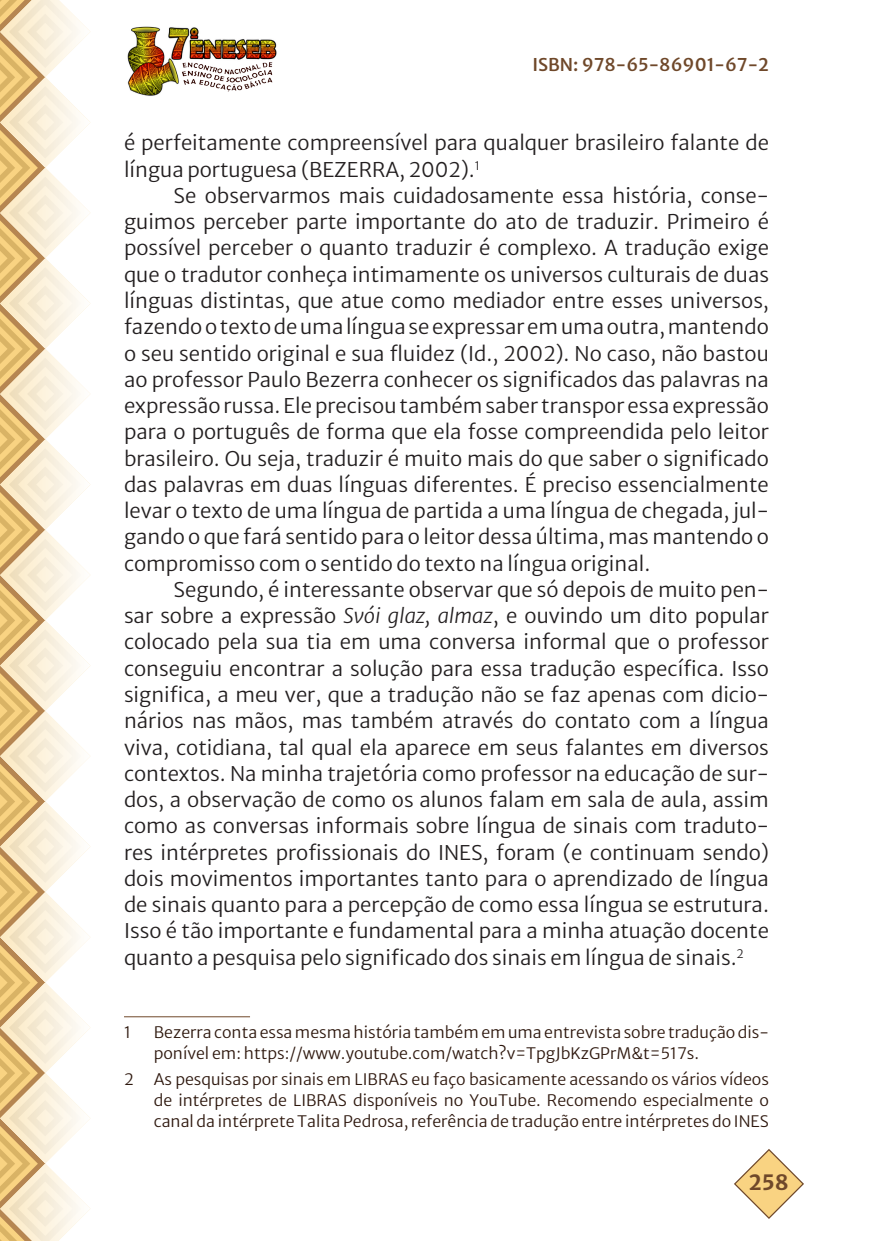
<style>
.page{position:relative;width:893px;height:1241px;background:#fff}
.page>*{position:absolute;margin:0;border:0;box-sizing:border-box;transform-origin:0 0}
.t1{font:700 21px "Merriweather Sans";color:#6f482a}
._4_CORPO{font:300 20.12px/26.2px "Merriweather Sans";color:#231f20;text-align:justify}
.t2{font:500 17.5px "Merriweather Sans";color:#6f482a}
._12_RODAPÉ{font:300 15.75px/21px "Merriweather Sans";color:#2e180e}
.s1{font-style:italic}
</style>
<div class="page">
<img style="left:127px;top:26px;width:150px;height:70px">
<svg style="left:0;top:0;width:90px;height:1240px"></svg>
<svg style="left:734px;top:1149px;width:70px;height:69px"></svg>
<hr style="left:124px;top:1016px;width:126px;height:1px;background:#6f482a">
<p class="t2" style="left:532px;top:49px;width:238px">ISBN: 978-65-86901-67-2</p>
<p class="_4_CORPO" style="left:124px;top:128px;width:646px">é perfeitamente compreensível para qualquer brasileiro falante de língua portuguesa (BEZERRA, 2002).<sup>1</sup></p>
<p class="_4_CORPO" style="left:124px;top:180px;width:646px;text-indent:50px">Se observarmos mais cuidadosamente essa história, conse&shy;guimos perceber parte importante do ato de traduzir. Primeiro é possível perceber o quanto traduzir é complexo. A tradução exige que o tradutor conheça intimamente os universos culturais de duas línguas distintas, que atue como mediador entre esses universos, fazendo o texto de uma língua se expressar em uma outra, mantendo o seu sentido original e sua fluidez (Id., 2002). No caso, não bastou ao professor Paulo Bezerra conhecer os significados das palavras na expressão russa. Ele precisou também saber transpor essa expressão para o português de forma que ela fosse compreendida pelo leitor brasileiro. Ou seja, traduzir é muito mais do que saber o significado das palavras em duas línguas diferentes. É preciso essencialmente levar o texto de uma língua de partida a uma língua de chegada, jul&shy;gando o que fará sentido para o leitor dessa última, mas mantendo o compromisso com o sentido do texto na língua original.</p>
<p class="_4_CORPO" style="left:124px;top:574px;width:646px;text-indent:50px">Segundo, é interessante observar que só depois de muito pen&shy;sar sobre a expressão <span class="s1">Svói glaz, almaz</span>, e ouvindo um dito popular colocado pela sua tia em uma conversa informal que o professor conseguiu encontrar a solução para essa tradução específica. Isso significa, a meu ver, que a tradução não se faz apenas com dicio&shy;nários nas mãos, mas também através do contato com a língua viva, cotidiana, tal qual ela aparece em seus falantes em diversos contextos. Na minha trajetória como professor na educação de sur&shy;dos, a observação de como os alunos falam em sala de aula, assim como as conversas informais sobre língua de sinais com traduto&shy;res intérpretes profissionais do INES, foram (e continuam sendo) dois movimentos importantes tanto para o aprendizado de língua de sinais quanto para a percepção de como essa língua se estrutura.<br>Isso é tão importante e fundamental para a minha atuação docente quanto a pesquisa pelo significado dos sinais em língua de sinais.<sup>2</sup></p>
<p class="_12_RODAPÉ" style="left:124px;top:1019px;width:8px">1</p>
<p class="_12_RODAPÉ" style="left:154px;top:1019px;width:617px">Bezerra conta essa mesma história também em uma entrevista sobre tradução dis&shy;ponível em: https://www.youtube.com/watch?v=TpgJbKzGPrM&amp;t=517s.</p>
<p class="_12_RODAPÉ" style="left:124px;top:1066px;width:11px">2</p>
<p class="_12_RODAPÉ" style="left:154px;top:1066px;width:617px;text-align:justify">As pesquisas por sinais em LIBRAS eu faço basicamente acessando os vários vídeos de intérpretes de LIBRAS disponíveis no YouTube. Recomendo especialmente o canal da intérprete Talita Pedrosa, referência de tradução entre intérpretes do INES</p>
<p class="t1" style="left:749px;top:1164px;width:41px">258</p>
</div>
